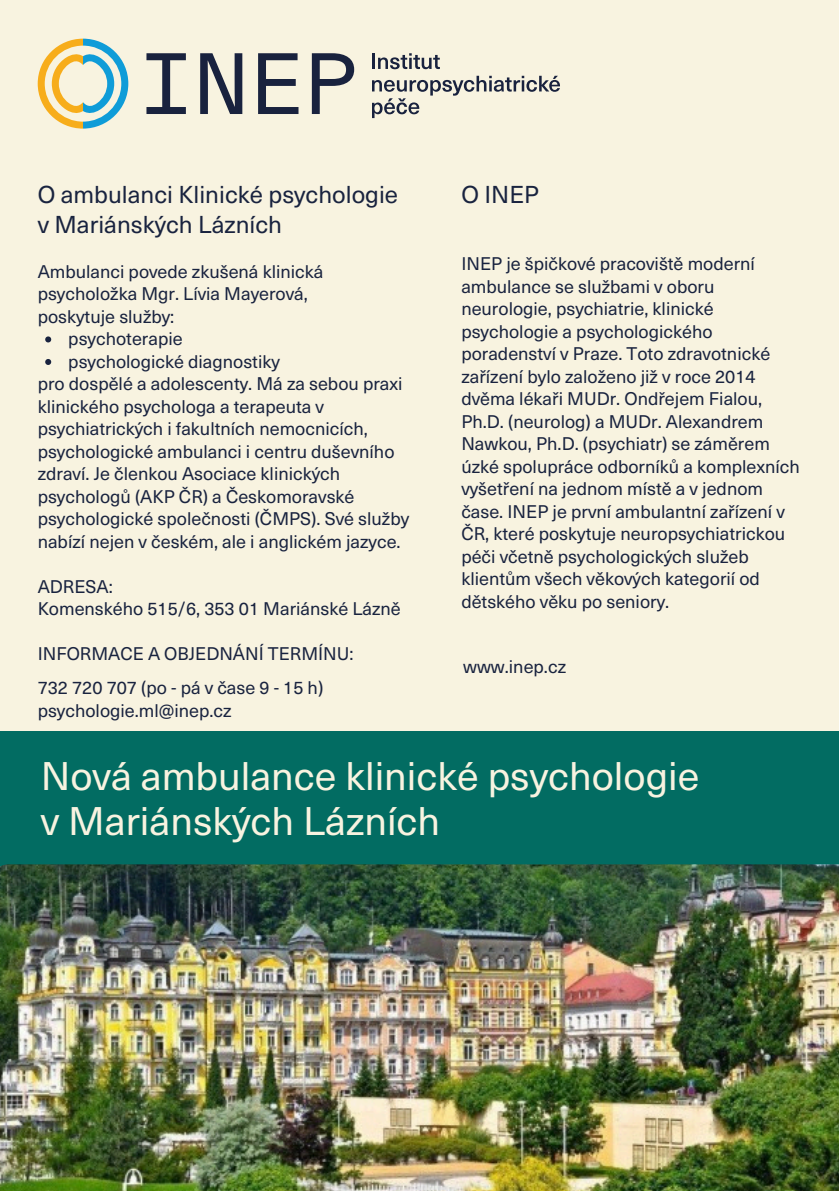
<style>
.page{position:relative;width:839px;height:1191px;background:#fff}
.page>*{position:absolute;margin:0;border:0;box-sizing:border-box;transform-origin:0 0}
.t1{font:39.2px/45px "Neue Haas Unica Pro";color:#f8f3e0}
.t2{font:24px/30px "Neue Haas Unica Pro";color:#19233f}
.t3{font:18px/22.4px "Neue Haas Unica Pro";color:#19233f}
</style>
<div class="page">
<div style="left:0;top:0;width:838px;height:1191px;background:#f8f3e0"></div>
<div style="left:0;top:731px;width:838px;height:144px;background:#026c62"></div>
<hr style="left:372px;top:53px;width:3px;height:16px;background:#19223e">
<svg style="left:378px;top:53px;width:62px;height:16px"></svg>
<svg style="left:372px;top:76px;width:188px;height:42px"></svg>
<svg style="left:38px;top:39px;width:90px;height:90px"></svg>
<svg style="left:258px;top:53px;width:40px;height:61px"></svg>
<svg style="left:146px;top:53px;width:40px;height:61px"></svg>
<svg style="left:200px;top:53px;width:42px;height:61px"></svg>
<svg style="left:312px;top:53px;width:42px;height:61px"></svg>
<img style="left:0;top:864px;width:838px;height:327px">
<svg style="left:45px;top:336px;width:6px;height:6px"></svg>
<svg style="left:45px;top:359px;width:6px;height:6px"></svg>
<p class="t2" style="left:38px;top:178px;width:362px">O ambulanci Klinické psychologie v Mariánských Lázních</p>
<p class="t3" style="left:38px;top:259px;width:287px">Ambulanci povede zkušená klinická psycholožka Mgr. Lívia Mayerová,</p>
<p class="t3" style="left:38px;top:304px;width:138px">poskytuje služby:</p>
<p class="t3" style="left:68px;top:327px;width:116px">psychoterapie</p>
<p class="t3" style="left:68px;top:349px;width:213px">psychologické diagnostiky</p>
<h2 class="t3" style="left:38px;top:372px;width:373px">pro dospělé a adolescenty. Má za sebou praxi klinického psychologa a terapeuta v psychiatrických i fakultních nemocnicích, psychologické ambulanci i centru duševního zdraví. Je členkou Asociace klinických psychologů (AKP ČR) a Českomoravské psychologické společnosti (ČMPS). Své služby nabízí nejen v českém, ale i anglickém jazyce.</h2>
<p class="t3" style="left:38px;top:574px;width:76px">ADRESA:</p>
<h4 class="t3" style="left:38px;top:597px;width:364px">Komenského 515/6, 353 01 Mariánské Lázně</h4>
<p class="t3" style="left:38px;top:642px;width:317px">INFORMACE A OBJEDNÁNÍ TERMÍNU:</p>
<p class="t3" style="left:38px;top:675px;width:287px">732 720 707 (po - pá v čase 9 - 15 h)</p>
<p class="t3" style="left:38px;top:698px;width:195px">psychologie.ml@inep.cz</p>
<p class="t2" style="left:461px;top:178px;width:79px">O INEP</p>
<p class="t3" style="left:461px;top:252px;width:340px">INEP je špičkové pracoviště moderní ambulance se službami v oboru neurologie, psychiatrie, klinické psychologie a psychologického poradenství v Praze. Toto zdravotnické zařízení bylo založeno již v roce 2014 dvěma lékaři MUDr. Ondřejem Fialou, Ph.D. (neurolog) a MUDr. Alexandrem Nawkou, Ph.D. (psychiatr) se záměrem úzké spolupráce odborníků a komplexních vyšetření na jednom místě a v jednom čase. INEP je první ambulantní zařízení v ČR, které poskytuje neuropsychiatrickou péči včetně psychologických služeb klientům všech věkových kategorií od dětského věku po seniory.</p>
<h1 class="t3" style="left:463px;top:654px;width:104px">www.inep.cz</h1>
<h3 class="t1" style="left:41px;top:751px;width:660px">Nová ambulance klinické psychologie v Mariánských Lázních</h3>
</div>
